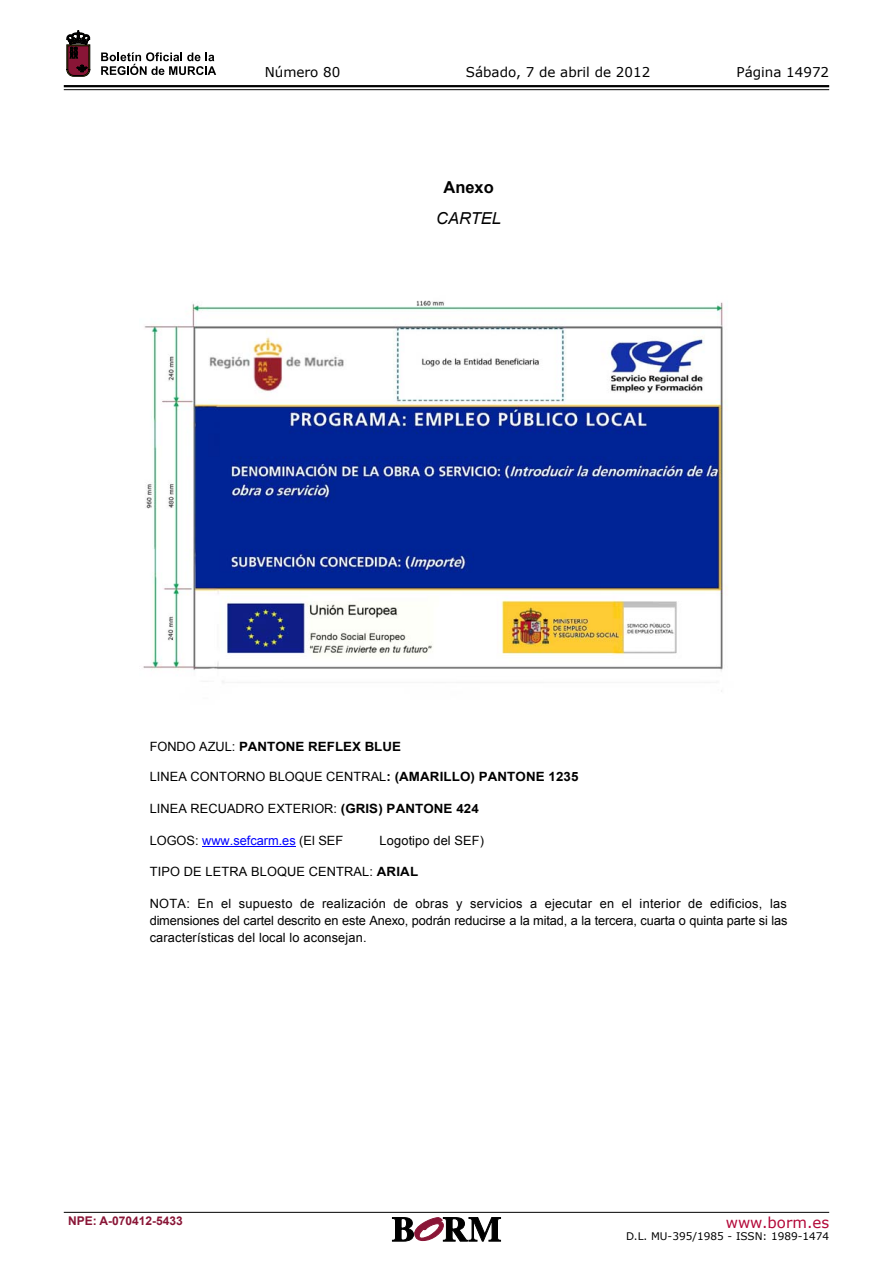
<style>
.page{position:relative;width:893px;height:1263px;background:#fff}
.page>*{position:absolute;margin:0;border:0;box-sizing:border-box;transform-origin:0 0}
.t1{font:italic 16.5px "Arial";color:#000}
.t2{font:700 16.5px "Arial";color:#000}
.t3{font:15px "Verdana";color:#b30838}
.t4{font:13.5px "Verdana";color:#000}
.t5{font:12.75px/17px "Arial";letter-spacing:.005em;color:#000;text-align:justify}
.t6{font:700 12.75px "Arial";color:#000;scale:1.04 1}
.t7{font:12.75px "Arial";color:#00f}
.t8{font:700 12px "Arial";color:#891536}
.t9{font:10.5px "Verdana";color:#000}
.s1{font-weight:400}
.s2{font-weight:700}
.s3{color:#000}
</style>
<div class="page">
<hr style="left:64px;top:85px;width:765px;height:2px;background:#000">
<hr style="left:64px;top:89px;width:765px;height:1px;background:#000">
<svg style="left:101px;top:52px;width:115px;height:23px"></svg>
<svg style="left:67px;top:31px;width:23px;height:45px"></svg>
<hr style="left:64px;top:1212px;width:765px;height:1px;background:#000">
<svg style="left:392px;top:1217px;width:109px;height:24px"></svg>
<img style="left:143px;top:300px;width:584px;height:392px">
<hr style="left:202px;top:846px;width:94px;height:1px;background:#00f">
<p class="t4" style="left:265px;top:62px;width:77px">Número 80</p>
<p class="t4" style="left:466px;top:62px;width:186px">Sábado, 7 de abril de 2012</p>
<p class="t4" style="left:736px;top:62px;width:94px">Página 14972</p>
<p class="t2" style="left:443px;top:176px;width:52px">Anexo</p>
<p class="t1" style="left:436px;top:208px;width:66px">CARTEL</p>
<p class="t6" style="left:150px;top:738px;width:243px"><span class="s1">FONDO AZUL:</span> PANTONE REFLEX BLUE</p>
<p class="t5" style="left:150px;top:768px;width:430px">LINEA CONTORNO BLOQUE CENTRAL<span class="s2">: (AMARILLO) PANTONE 1235</span></p>
<p class="t5" style="left:150px;top:800px;width:331px">LINEA RECUADRO EXTERIOR: <span class="s2">(GRIS) PANTONE 424</span></p>
<p class="t7" style="left:150px;top:832px;width:195px"><span class="s3">LOGOS:</span> www.sefcarm.es <span class="s3">(El SEF</span></p>
<p class="t5" style="left:380px;top:832px;width:106px">Logotipo del SEF)</p>
<p class="t5" style="left:150px;top:864px;width:270px">TIPO DE LETRA BLOQUE CENTRAL: <span class="s2">ARIAL</span></p>
<p class="t5" style="left:150px;top:895px;width:639px">NOTA: En el supuesto de realización de obras y servicios a ejecutar en el interior de edificios, las dimensiones del cartel descrito en este Anexo, podrán reducirse a la mitad, a la tercera, cuarta o quinta parte si las características del local lo aconsejan.</p>
<p class="t8" style="left:68px;top:1213px;width:116px">NPE: A-070412-5433</p>
<p class="t3" style="left:726px;top:1212px;width:105px">www.borm.es</p>
<p class="t9" style="left:626px;top:1229px;width:205px">D.L. MU-395/1985 - ISSN: 1989-1474</p>
</div>
